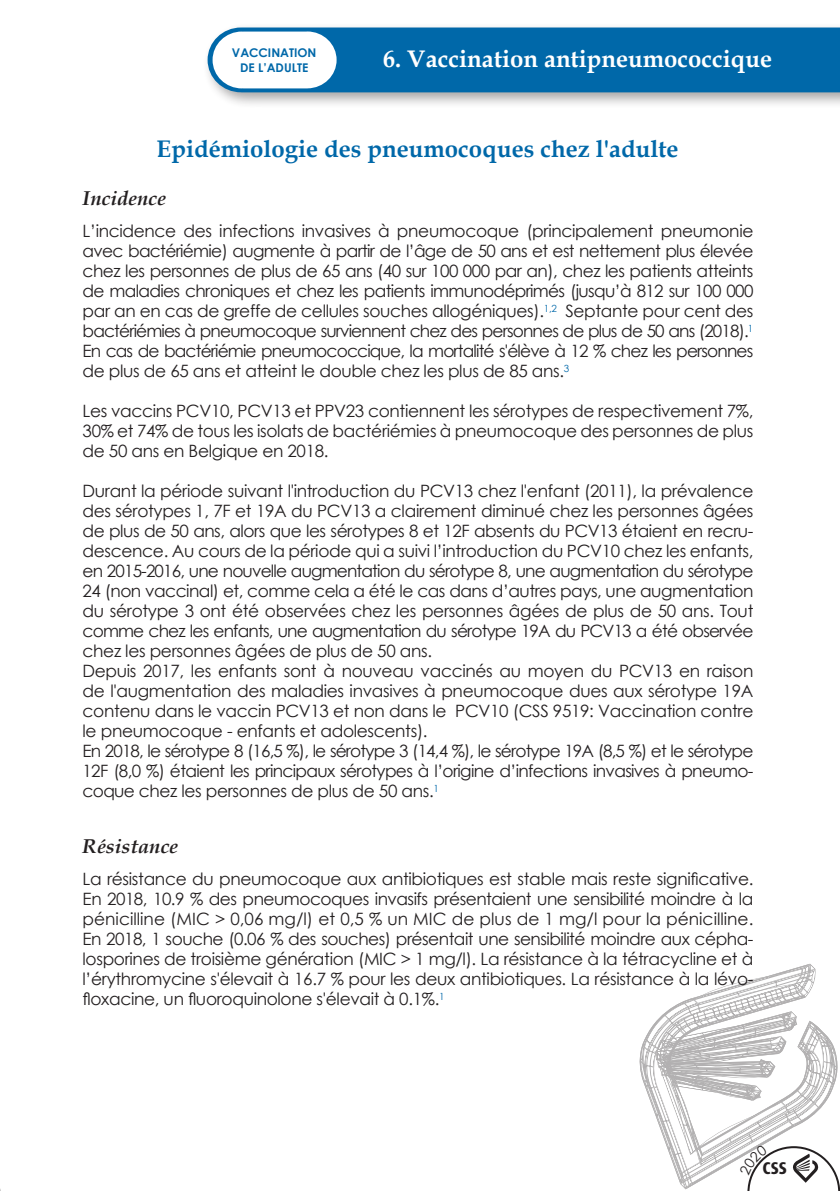
<style>
.page{position:relative;width:840px;height:1191px;background:#fff}
.page>*{position:absolute;margin:0;border:0;box-sizing:border-box;transform-origin:0 0}
.titre_1_1_1{font:700 24px "Book Antiqua";color:#0068a9}
.t1{font:700 24px "Book Antiqua";color:#fff}
.titre_1_1_1_1{font:italic 700 20px "Book Antiqua";color:#231f20}
.titre_1_1_1-2{font:17px/20px "Century Gothic";letter-spacing:-.02em;color:#231f20;text-align:justify}
.CORPS_DU_TEXTE{font:700 17px "Dax";color:#231f20}
.t2{font:700 12px/14.4px "Century Gothic";color:#0068a9;text-align:center}
</style>
<div class="page">
<div style="left:203px;top:22px;width:636px;height:87px;background:#231f20;opacity:.4"></div>
<div style="left:207px;top:28px;width:632px;height:64px;background:#0068a9"></div>
<svg style="left:212px;top:31px;width:124px;height:57px"></svg>
<svg style="left:639px;top:963px;width:200px;height:228px"></svg>
<p class="t2" style="left:232px;top:45px;width:86px">VACCINATION<br>DE L’ADULTE</p>
<h1 class="t1" style="left:383px;top:43px;width:390px">6. Vaccination antipneumococcique</h1>
<p class="titre_1_1_1" style="left:156px;top:133px;width:523px">Epidémiologie des pneumocoques chez l'adulte</p>
<p class="titre_1_1_1_1" style="left:82px;top:184px;width:85px">Incidence</p>
<p class="titre_1_1_1-2" style="left:82px;top:221px;width:672px">L’incidence des infections invasives à pneumocoque (principalement pneumonie avec bactériémie) augmente à partir de l’âge de 50 ans et est nettement plus élevée chez les personnes de plus de 65 ans (40 sur 100 000 par an), chez les patients atteints de maladies chroniques et chez les patients immunodéprimés (jusqu’à 812 sur 100 000 par an en cas de greffe de cellules souches allogéniques).<sup>1,2</sup> Septante pour cent des bactériémies à pneumocoque surviennent chez des personnes de plus de 50 ans (2018).<sup>1<br></sup>En cas de bactériémie pneumococcique, la mortalité s'élève à 12 % chez les personnes de plus de 65 ans et atteint le double chez les plus de 85 ans.<sup>3</sup></p>
<p class="titre_1_1_1-2" style="left:82px;top:401px;width:672px">Les vaccins PCV10, PCV13 et PPV23 contiennent les sérotypes de respectivement 7%, 30% et 74% de tous les isolats de bactériémies à pneumocoque des personnes de plus de 50 ans en Belgique en 2018.</p>
<p class="titre_1_1_1-2" style="left:82px;top:481px;width:672px">Durant la période suivant l'introduction du PCV13 chez l'enfant (2011), la prévalence des sérotypes 1, 7F et 19A du PCV13 a clairement diminué chez les personnes âgées de plus de 50 ans, alors que les sérotypes 8 et 12F absents du PCV13 étaient en recru&shy;descence. Au cours de la période qui a suivi l’introduction du PCV10 chez les enfants, en 2015-2016, une nouvelle augmentation du sérotype 8, une augmentation du sérotype 24 (non vaccinal) et, comme cela a été le cas dans d’autres pays, une augmentation du sérotype 3 ont été observées chez les personnes âgées de plus de 50 ans. Tout comme chez les enfants, une augmentation du sérotype 19A du PCV13 a été observée chez les personnes âgées de plus de 50 ans.</p>
<p class="titre_1_1_1-2" style="left:82px;top:661px;width:672px">Depuis 2017, les enfants sont à nouveau vaccinés au moyen du PCV13 en raison de l'augmentation des maladies invasives à pneumocoque dues aux sérotype 19A contenu dans le vaccin PCV13 et non dans le PCV10 (CSS 9519: Vaccination contre le pneumocoque - enfants et adolescents).</p>
<p class="titre_1_1_1-2" style="left:82px;top:741px;width:672px">En 2018, le sérotype 8 (16,5 %), le sérotype 3 (14,4 %), le sérotype 19A (8,5 %) et le sérotype 12F (8,0 %) étaient les principaux sérotypes à l’origine d’infections invasives à pneumo&shy;coque chez les personnes de plus de 50 ans.<sup>1</sup></p>
<p class="titre_1_1_1_1" style="left:82px;top:832px;width:97px">Résistance</p>
<p class="titre_1_1_1-2" style="left:82px;top:869px;width:672px">La résistance du pneumocoque aux antibiotiques est stable mais reste significative.<br>En 2018, 10.9 % des pneumocoques invasifs présentaient une sensibilité moindre à la pénicilline (MIC &gt; 0,06 mg/l) et 0,5 % un MIC de plus de 1 mg/l pour la pénicilline.<br>En 2018, 1 souche (0.06 % des souches) présentait une sensibilité moindre aux cépha&shy;losporines de troisième génération (MIC &gt; 1 mg/l). La résistance à la tétracycline et à l’érythromycine s'élevait à 16.7 % pour les deux antibiotiques. La résistance à la lévo&shy;floxacine, un fluoroquinolone s'élevait à 0.1%.<sup>1</sup></p>
<p class="CORPS_DU_TEXTE" style="left:762px;top:1158px;width:26px">CSS</p>
</div>
